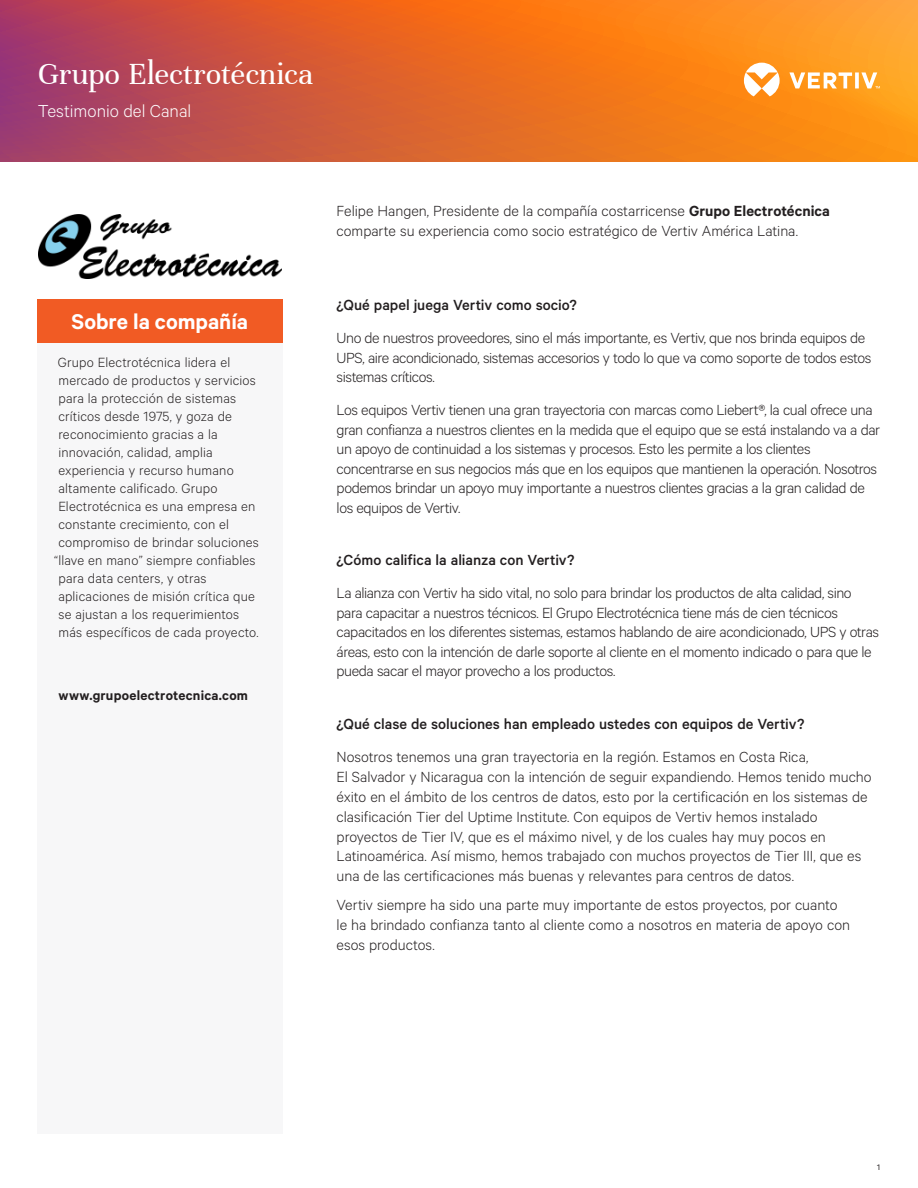
<style>
.page{position:relative;width:918px;height:1188px;background:#fff}
.page>*{position:absolute;margin:0;border:0;box-sizing:border-box;transform-origin:0 0}
.Vertiv_Header_Title{font:33px "Unna";letter-spacing:-.005em;color:#fff}
.Orange_Box_Heading{font:600 24px "Calibre";color:#fff}
.Vertiv_Header_Subtit{font:300 19.5px "Calibre";color:#fff}
.Vertiv_Heading{font:300 16.5px/19.5px "Calibre";letter-spacing:-.025em;color:#231f20}
.Vertiv_Body_Text{font:300 16.5px/19.8px "Calibre";color:#231f20}
.Vertiv_Heading-2{font:500 16.5px "Calibre";color:#231f20}
.Gray_Column_Body_Tex{font:300 15px/18px "Calibre";letter-spacing:.01em;color:#231f20}
.Gray_Column_Body_Tex-2{font:600 15px "Calibre";letter-spacing:.015em;color:#231f20}
.Page_Number_Right{font:9px "Calibre";color:#231f20}
.s1{font-weight:600}
</style>
<div class="page">
<svg style="left:0;top:0;width:918px;height:162px;background:#dd6930"></svg>
<svg style="left:744px;top:63px;width:136px;height:33px"></svg>
<div style="left:37px;top:331px;width:246px;height:803px;background:#f7f7f8"></div>
<div style="left:37px;top:299px;width:246px;height:44px;background:#f15b24"></div>
<img style="left:39px;top:214px;width:243px;height:65px">
<p class="Vertiv_Header_Title" style="left:38px;top:55px;width:277px">Grupo Electrotécnica</p>
<p class="Vertiv_Header_Subtit" style="left:38px;top:99px;width:155px">Testimonio del Canal</p>
<p class="Orange_Box_Heading" style="left:72px;top:307px;width:178px">Sobre la compañía</p>
<p class="Gray_Column_Body_Tex" style="left:54px;top:353px;width:206px">Grupo Electrotécnica lidera el mercado de productos y servicios para la protección de sistemas críticos desde 1975, y goza de reconocimiento gracias a la innovación, calidad, amplia experiencia y recurso humano altamente calificado. Grupo<br>Electrotécnica es una empresa en constante crecimiento, con el compromiso de brindar soluciones “llave en mano” siempre confiables para data centers, y otras aplicaciones de misión crítica que se ajustan a los requerimientos más específicos de cada proyecto.</p>
<p class="Gray_Column_Body_Tex-2" style="left:59px;top:687px;width:191px">www.grupoelectrotecnica.com</p>
<p class="Vertiv_Body_Text" style="left:337px;top:200px;width:495px">Felipe Hangen, Presidente de la compañía costarricense <span class="s1">Grupo Electrotécnica </span>comparte su experiencia como socio estratégico de Vertiv América Latina.</p>
<p class="Vertiv_Heading-2" style="left:337px;top:295px;width:242px">¿Qué papel juega Vertiv como socio?</p>
<p class="Vertiv_Heading" style="left:337px;top:327px;width:536px">Uno de nuestros proveedores, sino el más importante, es Vertiv, que nos brinda equipos de<br>UPS, aire acondicionado, sistemas accesorios y todo lo que va como soporte de todos estos sistemas críticos.</p>
<p class="Vertiv_Heading" style="left:337px;top:399px;width:545px">Los equipos Vertiv tienen una gran trayectoria con marcas como Liebert®, la cual ofrece una gran confianza a nuestros clientes en la medida que el equipo que se está instalando va a dar un apoyo de continuidad a los sistemas y procesos. Esto les permite a los clientes concentrarse en sus negocios más que en los equipos que mantienen la operación. Nosotros podemos brindar un apoyo muy importante a nuestros clientes gracias a la gran calidad de los equipos de Vertiv.</p>
<p class="Vertiv_Heading-2" style="left:337px;top:551px;width:239px">¿Cómo califica la alianza con Vertiv?</p>
<p class="Vertiv_Heading" style="left:337px;top:583px;width:544px">La alianza con Vertiv ha sido vital, no solo para brindar los productos de alta calidad, sino para capacitar a nuestros técnicos. El Grupo Electrotécnica tiene más de cien técnicos capacitados en los diferentes sistemas, estamos hablando de aire acondicionado, UPS y otras áreas, esto con la intención de darle soporte al cliente en el momento indicado o para que le pueda sacar el mayor provecho a los productos.</p>
<p class="Vertiv_Heading-2" style="left:337px;top:714px;width:469px">¿Qué clase de soluciones han empleado ustedes con equipos de Vertiv?</p>
<p class="Vertiv_Body_Text" style="left:337px;top:747px;width:537px">Nosotros tenemos una gran trayectoria en la región. Estamos en Costa Rica,<br>El Salvador y Nicaragua con la intención de seguir expandiendo. Hemos tenido mucho éxito en el ámbito de los centros de datos, esto por la certificación en los sistemas de clasificación Tier del Uptime Institute. Con equipos de Vertiv hemos instalado proyectos de Tier IV, que es el máximo nivel, y de los cuales hay muy pocos en Latinoamérica. Así mismo, hemos trabajado con muchos proyectos de Tier III, que es una de las certificaciones más buenas y relevantes para centros de datos.</p>
<p class="Vertiv_Body_Text" style="left:337px;top:894px;width:515px">Vertiv siempre ha sido una parte muy importante de estos proyectos, por cuanto le ha brindado confianza tanto al cliente como a nosotros en materia de apoyo con esos productos.</p>
<p class="Page_Number_Right" style="left:877px;top:1162px;width:4px">1</p>
</div>
